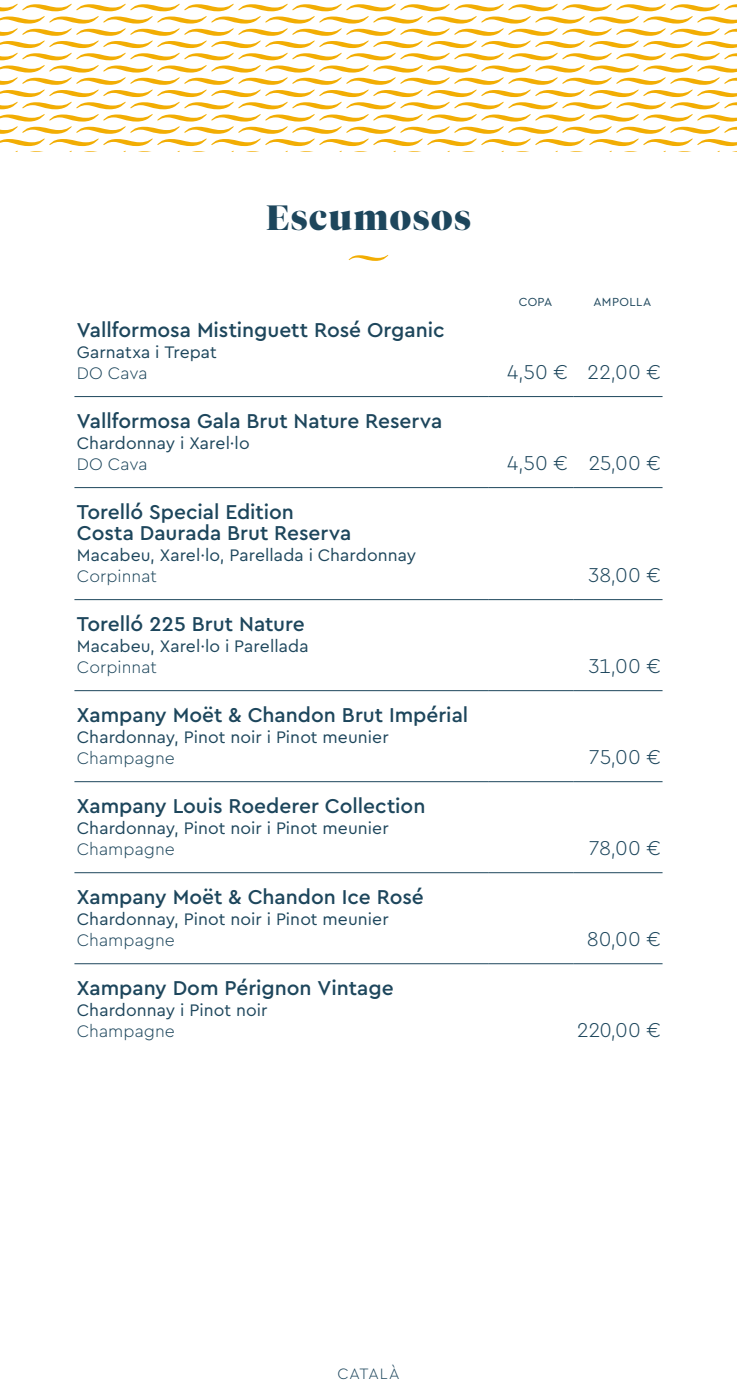
<style>
.page{position:relative;width:737px;height:1394px;background:#fff}
.page>*{position:absolute;margin:0;border:0;box-sizing:border-box;transform-origin:0 0}
.FLAMMA_-_Títol{font:900 35px "Tiempos Fine";letter-spacing:.05em;color:#1d465c}
.VINS_-_Nom_vi{font:500 21px/21px "Cera PRO";color:#1d465c}
.VINS_-_DO{font:300 21px "Cera PRO";color:#1d465c}
.VINS_-_Tipus_raïm{font:17.5px "Cera PRO";letter-spacing:.005em;color:#1d465c}
.VINS_-_DO-2{font:300 17.5px "Cera PRO";color:#1d465c}
.t1{font:300 15.75px "Cera PRO";letter-spacing:.06em;color:#1d465c}
.VINS_-_Nom_vi-2{font:12.25px "Cera PRO";letter-spacing:.03em;color:#1d465c}
</style>
<div class="page">
<svg style="left:348px;top:255px;width:40px;height:6px"></svg>
<hr style="left:573px;top:487px;width:89px;height:1px;background:#1d465c">
<hr style="left:74px;top:599px;width:415px;height:1px;background:#1d465c">
<hr style="left:489px;top:599px;width:84px;height:1px;background:#1d465c">
<hr style="left:573px;top:599px;width:89px;height:1px;background:#1d465c">
<hr style="left:74px;top:690px;width:415px;height:1px;background:#1d465c">
<hr style="left:489px;top:690px;width:84px;height:1px;background:#1d465c">
<hr style="left:573px;top:690px;width:89px;height:1px;background:#1d465c">
<hr style="left:74px;top:781px;width:415px;height:1px;background:#1d465c">
<hr style="left:489px;top:781px;width:84px;height:1px;background:#1d465c">
<hr style="left:573px;top:781px;width:89px;height:1px;background:#1d465c">
<hr style="left:74px;top:872px;width:415px;height:1px;background:#1d465c">
<hr style="left:489px;top:872px;width:84px;height:1px;background:#1d465c">
<hr style="left:573px;top:872px;width:89px;height:1px;background:#1d465c">
<hr style="left:74px;top:963px;width:415px;height:1px;background:#1d465c">
<hr style="left:489px;top:963px;width:84px;height:1px;background:#1d465c">
<hr style="left:573px;top:963px;width:89px;height:1px;background:#1d465c">
<hr style="left:74px;top:396px;width:415px;height:1px;background:#1d465c">
<hr style="left:489px;top:396px;width:84px;height:1px;background:#1d465c">
<hr style="left:573px;top:396px;width:89px;height:1px;background:#1d465c">
<hr style="left:74px;top:487px;width:415px;height:1px;background:#1d465c">
<hr style="left:489px;top:487px;width:84px;height:1px;background:#1d465c">
<svg style="left:0;top:3px;width:737px;height:148px"></svg>
<p class="FLAMMA_-_Títol" style="left:266px;top:197px;width:206px">Escumosos</p>
<p class="VINS_-_Nom_vi-2" style="left:519px;top:293px;width:35px">COPA</p>
<p class="VINS_-_Nom_vi-2" style="left:593px;top:293px;width:59px">AMPOLLA</p>
<p class="VINS_-_Nom_vi" style="left:77px;top:319px;width:369px">Vallformosa Mistinguett Rosé Organic</p>
<p class="VINS_-_Tipus_raïm" style="left:77px;top:341px;width:141px">Garnatxa i Trepat</p>
<p class="VINS_-_DO-2" style="left:77px;top:362px;width:72px">DO Cava</p>
<p class="VINS_-_DO" style="left:507px;top:358px;width:63px">4,50 €</p>
<p class="VINS_-_DO" style="left:587px;top:358px;width:75px">22,00 €</p>
<p class="VINS_-_Nom_vi" style="left:77px;top:410px;width:367px">Vallformosa Gala Brut Nature Reserva</p>
<p class="VINS_-_Tipus_raïm" style="left:77px;top:432px;width:174px">Chardonnay i Xarel·lo</p>
<p class="VINS_-_DO-2" style="left:77px;top:453px;width:72px">DO Cava</p>
<p class="VINS_-_DO" style="left:507px;top:449px;width:63px">4,50 €</p>
<p class="VINS_-_DO" style="left:588px;top:449px;width:74px">25,00 €</p>
<p class="VINS_-_Nom_vi" style="left:77px;top:501px;width:276px">Torelló Special Edition<br>Costa Daurada Brut Reserva</p>
<p class="VINS_-_Tipus_raïm" style="left:77px;top:544px;width:341px">Macabeu, Xarel·lo, Parellada i Chardonnay</p>
<p class="VINS_-_DO-2" style="left:77px;top:565px;width:81px">Corpinnat</p>
<p class="VINS_-_DO" style="left:588px;top:561px;width:75px">38,00 €</p>
<p class="VINS_-_Nom_vi" style="left:77px;top:613px;width:229px">Torelló 225 Brut Nature</p>
<p class="VINS_-_Tipus_raïm" style="left:77px;top:635px;width:233px">Macabeu, Xarel·lo i Parellada</p>
<p class="VINS_-_DO-2" style="left:77px;top:656px;width:81px">Corpinnat</p>
<p class="VINS_-_DO" style="left:588px;top:652px;width:74px">31,00 €</p>
<p class="VINS_-_Nom_vi" style="left:77px;top:704px;width:393px">Xampany Moët &amp; Chandon Brut Impérial</p>
<p class="VINS_-_Tipus_raïm" style="left:77px;top:726px;width:313px">Chardonnay, Pinot noir i Pinot meunier</p>
<p class="VINS_-_DO-2" style="left:77px;top:747px;width:99px">Champagne</p>
<p class="VINS_-_DO" style="left:589px;top:743px;width:73px">75,00 €</p>
<p class="VINS_-_Nom_vi" style="left:77px;top:795px;width:350px">Xampany Louis Roederer Collection</p>
<p class="VINS_-_Tipus_raïm" style="left:77px;top:817px;width:313px">Chardonnay, Pinot noir i Pinot meunier</p>
<p class="VINS_-_DO-2" style="left:77px;top:838px;width:99px">Champagne</p>
<p class="VINS_-_DO" style="left:589px;top:834px;width:74px">78,00 €</p>
<p class="VINS_-_Nom_vi" style="left:77px;top:886px;width:348px">Xampany Moët &amp; Chandon Ice Rosé</p>
<p class="VINS_-_Tipus_raïm" style="left:77px;top:908px;width:313px">Chardonnay, Pinot noir i Pinot meunier</p>
<p class="VINS_-_DO-2" style="left:77px;top:929px;width:99px">Champagne</p>
<p class="VINS_-_DO" style="left:587px;top:925px;width:76px">80,00 €</p>
<p class="VINS_-_Nom_vi" style="left:77px;top:977px;width:318px">Xampany Dom Pérignon Vintage</p>
<p class="VINS_-_Tipus_raïm" style="left:77px;top:999px;width:192px">Chardonnay i Pinot noir</p>
<p class="VINS_-_DO-2" style="left:77px;top:1020px;width:99px">Champagne</p>
<p class="VINS_-_DO" style="left:577px;top:1016px;width:86px">220,00 €</p>
<p class="t1" style="left:337px;top:1363px;width:64px">CATALÀ</p>
</div>
